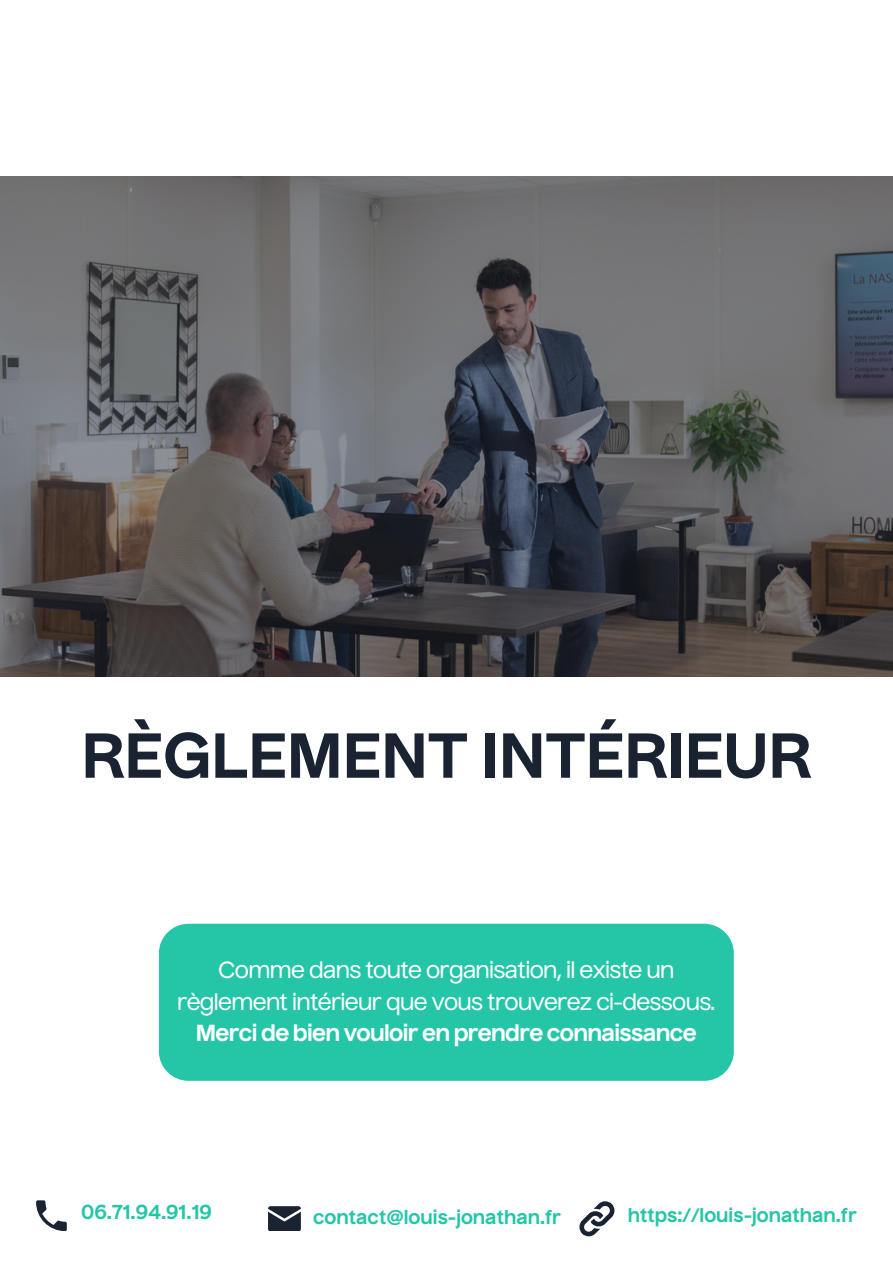
<style>
.page{position:relative;width:893px;height:1264px;background:#fff}
.page>*{position:absolute;margin:0;border:0;box-sizing:border-box;transform-origin:0 0}
.t1{font:700 61.5px "Nuckle";color:#1a2332}
.t2{font:500 22.5px/31.5px "Nuckle";letter-spacing:-.03em;color:#fff;text-align:center}
.t3{font:700 22.5px "Nuckle";letter-spacing:-.03em;color:#fff}
.t4{font:700 19.5px "Nuckle";color:#25c6a7}
.t5{font:700 18.75px "Nuckle";color:#25c6a7}
</style>
<div class="page">
<svg style="left:0;top:176px;width:892px;height:500px;background:#5c5c5e"></svg>
<div style="left:159px;top:923px;width:574px;height:157px;background:#25c6a7;border-radius:30px"></div>
<svg style="left:36px;top:1200px;width:30px;height:30px"></svg>
<svg style="left:268px;top:1206px;width:32px;height:24px"></svg>
<svg style="left:579px;top:1201px;width:36px;height:36px"></svg>
<p class="t1" style="left:81px;top:730px;width:731px">RÈGLEMENT INTÉRIEUR</p>
<p class="t2" style="left:177px;top:956px;width:539px">Comme dans toute organisation, il existe un règlement intérieur que vous trouverez ci-dessous.</p>
<p class="t3" style="left:196px;top:1024px;width:502px">Merci de bien vouloir en prendre connaissance</p>
<p class="t4" style="left:81px;top:1204px;width:132px">06.71.94.91.19</p>
<p class="t5" style="left:313px;top:1209px;width:249px">contact@louis-jonathan.fr</p>
<p class="t5" style="left:627px;top:1207px;width:231px">https://louis-jonathan.fr</p>
</div>
